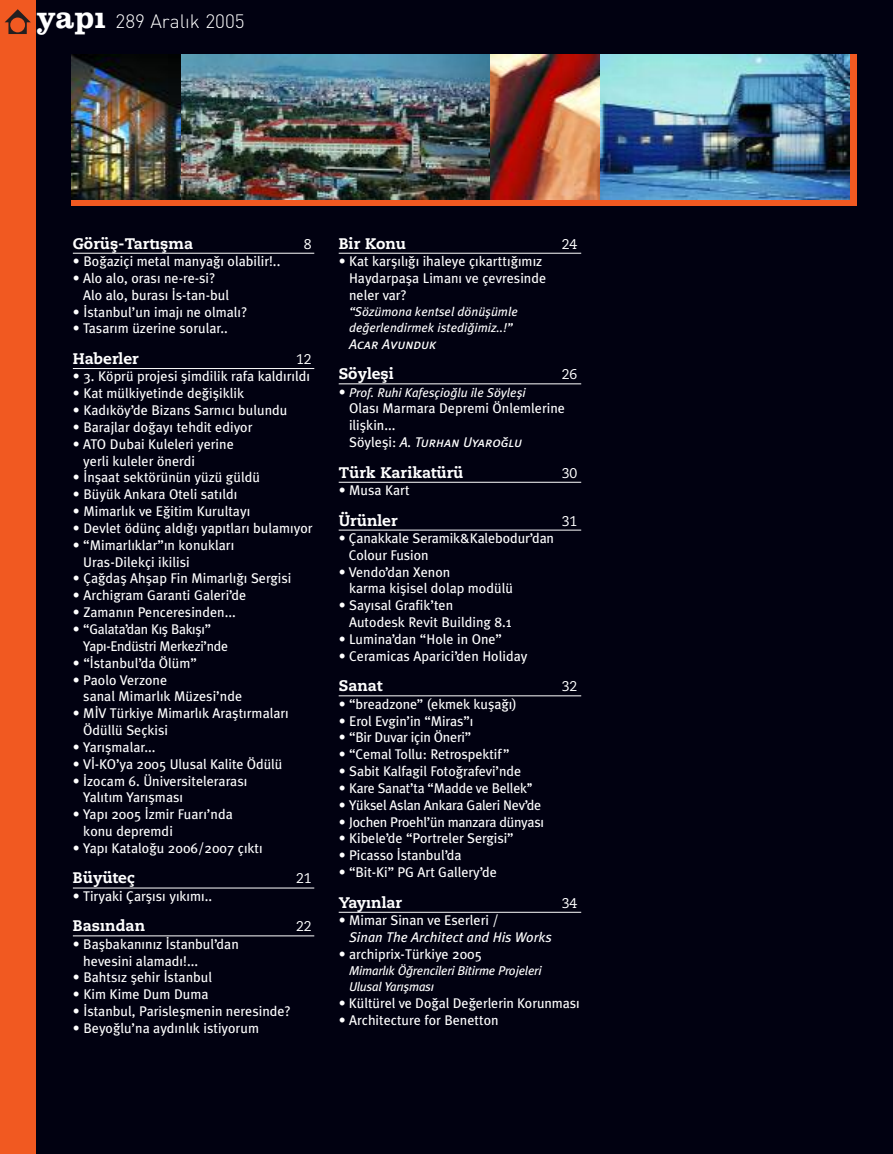
<style>
.page{position:relative;width:893px;height:1154px;background:#fff}
.page>*{position:absolute;margin:0;border:0;box-sizing:border-box;transform-origin:0 0}
.t1{font:300 19.2px "DI Nbek";color:#fff}
.t2{font:15.3px "Caecilia Heavy Ti";color:#fff}
.t3{font:14.1px/16.8px "Meta Plus Book Roman Ti";color:#fff}
.t4{font:14.1px/16.8px "Meta Plus Book Roman Ti";letter-spacing:-.02em;color:#fff}
.t5{font:14.1px "Meta Plus Book Caps Italic Ti";color:#fff}
.t6{font:14.1px "Meta Plus Book Italic Ti";color:#fff}
.t7{font:14.1px "Caecilia Roman Ti";color:#fff}
.t8{font:12.75px/16.4px "Meta Plus Book Italic Ti";color:#fff}
.s1{font-family:"Clarendom";font-weight:700;font-size:31.8px}
.s2{font-family:"Meta Plus Book Roman Ti";font-size:14.1px}
.s3{font-family:"Meta Plus Book Roman Ti"}
</style>
<div class="page">
<div style="left:0;top:0;width:892px;height:1153px;background:#010111"></div>
<hr style="left:73px;top:253px;width:241px;height:1px;background:#fff">
<hr style="left:73px;top:368px;width:241px;height:1px;background:#fff">
<hr style="left:73px;top:887px;width:241px;height:1px;background:#fff">
<hr style="left:73px;top:935px;width:241px;height:1px;background:#fff">
<hr style="left:339px;top:253px;width:242px;height:1px;background:#fff">
<hr style="left:339px;top:383px;width:242px;height:1px;background:#fff">
<hr style="left:339px;top:482px;width:242px;height:1px;background:#fff">
<hr style="left:339px;top:529px;width:242px;height:1px;background:#fff">
<hr style="left:339px;top:695px;width:242px;height:1px;background:#fff">
<hr style="left:339px;top:911px;width:242px;height:1px;background:#fff">
<div style="left:0;top:0;width:35px;height:1153px;background:#f15921"></div>
<div style="left:72px;top:54px;width:784px;height:152px;background:linear-gradient(to right,#f15921,#f15921)"></div>
<svg style="left:5px;top:9px;width:26px;height:25px"></svg>
<img style="left:72px;top:54px;width:109px;height:145px">
<img style="left:489px;top:54px;width:111px;height:145px">
<img style="left:600px;top:54px;width:249px;height:145px">
<img style="left:181px;top:54px;width:308px;height:145px">
<h1 class="t1" style="left:37px;top:10px;width:209px"><span class="s1">yap›</span> 289 Aral›k 2005</h1>
<p class="t2" style="left:73px;top:234px;width:122px">Görüfl-Tart›flma</p>
<p class="t7" style="left:304px;top:235px;width:9px">8</p>
<p class="t3" style="left:73px;top:253px;width:209px">• Bo¤aziçi metal manya¤› olabilir!..</p>
<p class="t3" style="left:83px;top:269px;width:147px;text-indent:-10px">• Alo alo, oras› ne-re-si?<br>Alo alo, buras› ‹s-tan-bul</p>
<p class="t3" style="left:73px;top:303px;width:176px">• ‹stanbul’un imaj› ne olmal›?</p>
<p class="t3" style="left:73px;top:320px;width:156px">• Tasar›m üzerine sorular..</p>
<p class="t2" style="left:73px;top:349px;width:67px">Haberler</p>
<p class="t7" style="left:296px;top:351px;width:17px">12</p>
<p class="t3" style="left:73px;top:368px;width:238px">• 3. Köprü projesi flimdilik rafa kald›r›ld›</p>
<p class="t3" style="left:73px;top:385px;width:173px">• Kat mülkiyetinde de¤ifliklik</p>
<p class="t3" style="left:73px;top:401px;width:216px">• Kad›köy’de Bizans Sarn›c› bulundu</p>
<p class="t3" style="left:73px;top:418px;width:181px">• Barajlar do¤ay› tehdit ediyor</p>
<p class="t3" style="left:83px;top:435px;width:152px;text-indent:-10px">• ATO Dubai Kuleleri yerine yerli kuleler önerdi</p>
<p class="t3" style="left:73px;top:469px;width:188px">• ‹nflaat sektörünün yüzü güldü</p>
<p class="t3" style="left:73px;top:486px;width:166px">• Büyük Ankara Oteli sat›ld›</p>
<p class="t3" style="left:73px;top:502px;width:179px">• Mimarl›k ve E¤itim Kurultay›</p>
<p class="t3" style="left:73px;top:519px;width:241px">• Devlet ödünç ald›¤› yap›tlar› bulam›yor</p>
<p class="t3" style="left:83px;top:536px;width:152px;text-indent:-10px">• “Mimarl›klar”›n konuklar›<br>Uras-Dilekçi ikilisi</p>
<p class="t3" style="left:73px;top:570px;width:220px">• Ça¤dafl Ahflap Fin Mimarl›¤› Sergisi</p>
<p class="t3" style="left:73px;top:587px;width:175px">• Archigram Garanti Galeri’de</p>
<p class="t3" style="left:73px;top:603px;width:164px">• Zaman›n Penceresinden...</p>
<p class="t4" style="left:83px;top:620px;width:146px;text-indent:-10px">• “Galata’dan K›fl Bak›fl›”<br>Yap›-Endüstri Merkezi’nde</p>
<p class="t3" style="left:73px;top:654px;width:126px">• “‹stanbul’da Ölüm”</p>
<p class="t3" style="left:83px;top:671px;width:160px;text-indent:-10px">• Paolo Verzone<br>sanal Mimarl›k Müzesi’nde</p>
<p class="t3" style="left:83px;top:704px;width:207px;text-indent:-10px">• M‹V Türkiye Mimarl›k Araflt›rmalar›<br>Ödüllü Seçkisi</p>
<p class="t3" style="left:73px;top:738px;width:84px">• Yar›flmalar...</p>
<p class="t3" style="left:73px;top:755px;width:211px">• V‹-KO’ya 2005 Ulusal Kalite Ödülü</p>
<p class="t3" style="left:83px;top:772px;width:165px;text-indent:-10px">• ‹zocam 6. Üniversiteleraras›<br>Yal›t›m Yar›flmas›</p>
<p class="t3" style="left:83px;top:805px;width:151px;text-indent:-10px">• Yap› 2005 ‹zmir Fuar›’nda konu depremdi</p>
<p class="t3" style="left:73px;top:839px;width:191px">• Yap› Katalo¤u 2006/2007 ç›kt›</p>
<p class="t2" style="left:73px;top:869px;width:63px">Büyüteç</p>
<p class="t7" style="left:296px;top:870px;width:17px">21</p>
<p class="t3" style="left:73px;top:887px;width:141px">• Tiryaki Çarfl›s› y›k›m›..</p>
<p class="t2" style="left:73px;top:916px;width:74px">Bas›ndan</p>
<p class="t7" style="left:296px;top:917px;width:17px">22</p>
<p class="t3" style="left:83px;top:935px;width:157px;text-indent:-10px">• Baflbakan›n›z ‹stanbul’dan hevesini alamad›!...</p>
<p class="t3" style="left:73px;top:968px;width:141px">• Bahts›z flehir ‹stanbul</p>
<p class="t3" style="left:73px;top:985px;width:137px">• Kim Kime Dum Duma</p>
<p class="t3" style="left:73px;top:1002px;width:219px">• ‹stanbul, Parisleflmenin neresinde?</p>
<p class="t3" style="left:73px;top:1019px;width:188px">• Beyo¤lu’na ayd›nl›k istiyorum</p>
<p class="t2" style="left:338px;top:234px;width:69px">Bir Konu</p>
<p class="t7" style="left:561px;top:235px;width:17px">24</p>
<p class="t3" style="left:349px;top:253px;width:199px;text-indent:-10px">• Kat karfl›l›¤› ihaleye ç›kartt›¤›m›z<br>Haydarpafla Liman› ve çevresinde neler var?</p>
<p class="t8" style="left:349px;top:303px;width:170px">“Sözümona kentsel dönüflümle de¤erlendirmek istedi¤imiz..!”</p>
<p class="t5" style="left:349px;top:335px;width:89px">Acar Avunduk</p>
<p class="t2" style="left:338px;top:365px;width:57px">Söylefli</p>
<p class="t7" style="left:561px;top:366px;width:17px">26</p>
<p class="t8" style="left:338px;top:384px;width:188px"><span class="s2">•</span> Prof. Ruhi Kafesçio¤lu ile Söylefli</p>
<p class="t3" style="left:349px;top:400px;width:217px">Olas› Marmara Depremi Önlemlerine iliflkin...</p>
<p class="t5" style="left:349px;top:434px;width:175px"><span class="s3">Söylefli:</span> A. Turhan Uyaro¤lu</p>
<p class="t2" style="left:338px;top:463px;width:126px">Türk Karikatürü</p>
<p class="t7" style="left:561px;top:464px;width:17px">30</p>
<p class="t3" style="left:338px;top:481px;width:73px">• Musa Kart</p>
<p class="t2" style="left:338px;top:511px;width:60px">Ürünler</p>
<p class="t7" style="left:561px;top:512px;width:17px">31</p>
<p class="t3" style="left:349px;top:529px;width:207px;text-indent:-10px">• Çanakkale Seramik&amp;Kalebodur’dan<br>Colour Fusion</p>
<p class="t3" style="left:349px;top:563px;width:165px;text-indent:-10px">• Vendo’dan Xenon<br>karma kiflisel dolap modülü</p>
<p class="t3" style="left:349px;top:597px;width:164px;text-indent:-10px">• Say›sal Grafik’ten<br>Autodesk Revit Building 8.1</p>
<p class="t3" style="left:338px;top:630px;width:165px">• Lumina’dan “Hole in One”</p>
<p class="t3" style="left:338px;top:647px;width:190px">• Ceramicas Aparici’den Holiday</p>
<p class="t2" style="left:338px;top:677px;width:45px">Sanat</p>
<p class="t7" style="left:561px;top:678px;width:17px">32</p>
<p class="t3" style="left:338px;top:695px;width:180px">• “breadzone” (ekmek kufla¤›)</p>
<p class="t3" style="left:338px;top:712px;width:136px">• Erol Evgin’in “Miras”›</p>
<p class="t4" style="left:338px;top:729px;width:134px">• “Bir Duvar için Öneri”</p>
<p class="t3" style="left:338px;top:745px;width:172px">• “Cemal Tollu: Retrospektif”</p>
<p class="t3" style="left:338px;top:762px;width:184px">• Sabit Kalfagil Foto¤rafevi’nde</p>
<p class="t3" style="left:338px;top:779px;width:196px">• Kare Sanat’ta “Madde ve Bellek’’</p>
<p class="t4" style="left:338px;top:796px;width:204px">• Yüksel Aslan Ankara Galeri Nev’de</p>
<p class="t4" style="left:338px;top:813px;width:207px">• Jochen Proehl’ün manzara dünyas›</p>
<p class="t3" style="left:339px;top:830px;width:177px">• Kibele’de “Portreler Sergisi”</p>
<p class="t3" style="left:339px;top:846px;width:124px">• Picasso ‹stanbul’da</p>
<p class="t3" style="left:339px;top:863px;width:160px">• “Bit-Ki” PG Art Gallery’de</p>
<p class="t2" style="left:338px;top:893px;width:65px">Yay›nlar</p>
<p class="t7" style="left:561px;top:894px;width:17px">34</p>
<p class="t3" style="left:338px;top:911px;width:162px">• Mimar Sinan ve Eserleri /</p>
<p class="t6" style="left:349px;top:928px;width:204px">Sinan The Architect and His Works</p>
<p class="t3" style="left:338px;top:945px;width:145px">• archiprix-Türkiye 2005</p>
<p class="t8" style="left:349px;top:961px;width:194px">Mimarl›k Ö¤rencileri Bitirme Projeleri<br>Ulusal Yar›flmas›</p>
<p class="t3" style="left:338px;top:994px;width:243px">• Kültürel ve Do¤al De¤erlerin Korunmas›</p>
<p class="t3" style="left:338px;top:1010px;width:161px">• Architecture for Benetton</p>
</div>
